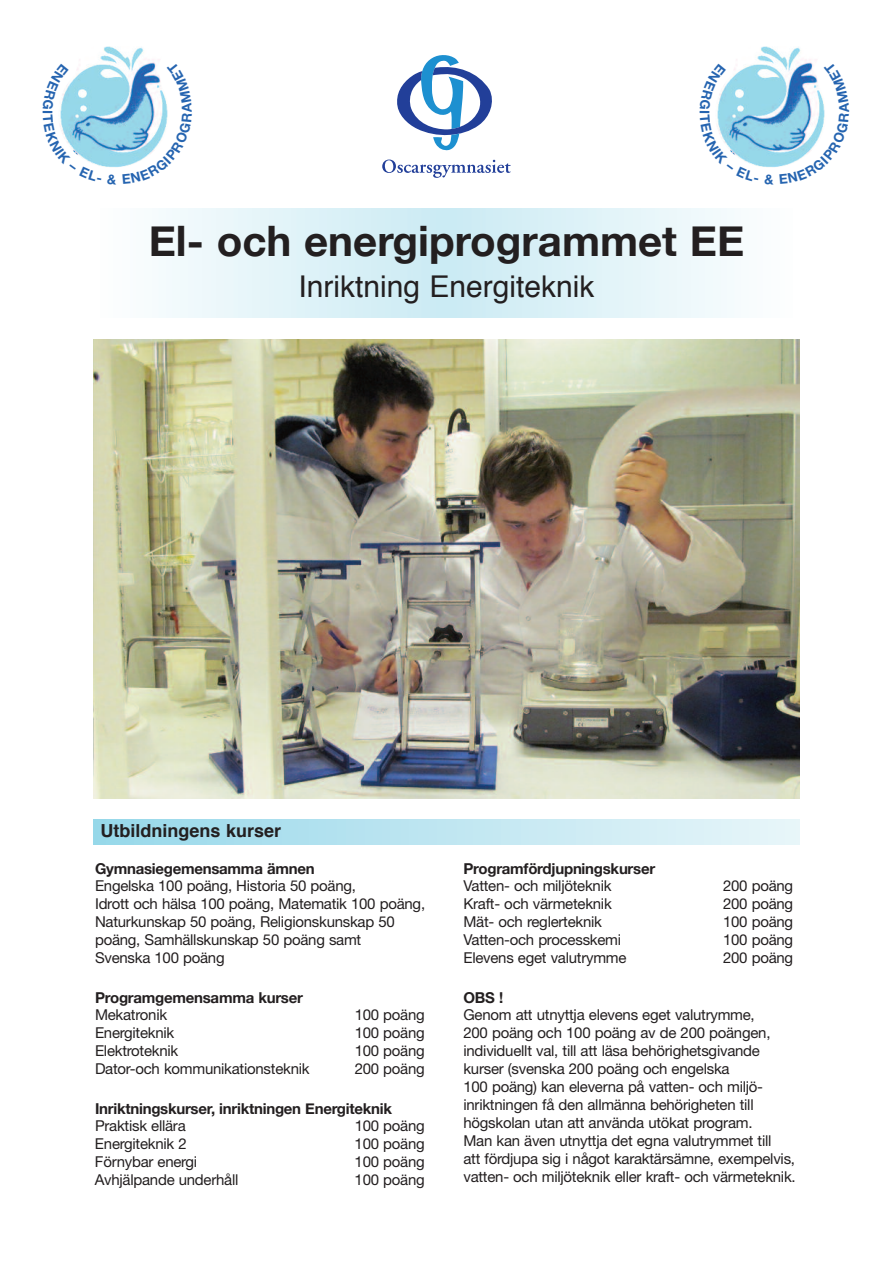
<style>
.page{position:relative;width:893px;height:1263px;background:#fff}
.page>*{position:absolute;margin:0;border:0;box-sizing:border-box;transform-origin:0 0}
.t1{font:700 42px "Helvetica Neue";color:#231f20}
.t2{font:30px "Helvetica";color:#231f20}
.t3{font:700 18px "Helvetica";color:#231f20}
.t4{font:15px/18px "Helvetica Neue";letter-spacing:-.015em;color:#231f20}
.t5{font:700 15px "Helvetica Neue";letter-spacing:-.015em;color:#231f20}
.t6{font:700 13.5px "Helvetica Neue";color:#2564b0}
</style>
<div class="page">
<div style="left:94px;top:819px;width:705px;height:26px;background:linear-gradient(to right,#97d7ea,#e8f5f9)"></div>
<img style="left:94px;top:339px;width:705px;height:460px">
<img style="left:79px;top:47px;width:81px;height:120px">
<svg style="left:397px;top:55px;width:95px;height:96px"></svg>
<svg style="left:382px;top:160px;width:129px;height:18px"></svg>
<img style="left:736px;top:47px;width:81px;height:120px">
<svg style="left:60px;top:64px;width:41px;height:103px"></svg>
<svg style="left:107px;top:62px;width:61px;height:105px"></svg>
<svg style="left:717px;top:64px;width:41px;height:103px"></svg>
<svg style="left:764px;top:62px;width:61px;height:105px"></svg>
<p class="t6" style="left:52px;top:110px;width:5px;rotate:90deg">I</p>
<p class="t6" style="left:710px;top:110px;width:5px;rotate:90deg">I</p>
<h1 class="t1" style="left:149px;top:215px;width:597px">El- och energiprogrammet EE</h1>
<h2 class="t2" style="left:299px;top:274px;width:297px">Inriktning Energiteknik</h2>
<p class="t3" style="left:101px;top:823px;width:182px">Utbildningens kurser</p>
<p class="t5" style="left:95px;top:859px;width:221px">Gymnasiegemensamma ämnen</p>
<p class="t4" style="left:95px;top:878px;width:332px">Engelska 100 poäng, Historia 50 poäng,<br>Idrott och hälsa 100 poäng, Matematik 100 poäng, Naturkunskap 50 poäng, Religionskunskap 50 poäng, Samhällskunskap 50 poäng samt<br>Svenska 100 poäng</p>
<p class="t5" style="left:95px;top:988px;width:209px">Programgemensamma kurser</p>
<p class="t4" style="left:95px;top:1007px;width:74px">Mekatronik</p>
<p class="t4" style="left:355px;top:1007px;width:72px">100 poäng</p>
<p class="t4" style="left:95px;top:1025px;width:81px">Energiteknik</p>
<p class="t4" style="left:355px;top:1025px;width:72px">100 poäng</p>
<p class="t4" style="left:95px;top:1043px;width:85px">Elektroteknik</p>
<p class="t4" style="left:355px;top:1043px;width:72px">100 poäng</p>
<p class="t4" style="left:95px;top:1061px;width:216px">Dator-och kommunikationsteknik</p>
<p class="t4" style="left:355px;top:1061px;width:72px">200 poäng</p>
<p class="t5" style="left:95px;top:1099px;width:299px">Inriktningskurser, inriktningen Energiteknik</p>
<p class="t4" style="left:95px;top:1118px;width:92px">Praktisk ellära</p>
<p class="t4" style="left:355px;top:1118px;width:72px">100 poäng</p>
<p class="t4" style="left:95px;top:1136px;width:93px">Energiteknik 2</p>
<p class="t4" style="left:355px;top:1136px;width:72px">100 poäng</p>
<p class="t4" style="left:95px;top:1154px;width:104px">Förnybar energi</p>
<p class="t4" style="left:355px;top:1154px;width:72px">100 poäng</p>
<p class="t4" style="left:95px;top:1172px;width:145px">Avhjälpande underhåll</p>
<p class="t4" style="left:355px;top:1172px;width:72px">100 poäng</p>
<p class="t5" style="left:463px;top:859px;width:193px">Programfördjupningskurser</p>
<p class="t4" style="left:463px;top:878px;width:150px">Vatten- och miljöteknik</p>
<p class="t4" style="left:723px;top:878px;width:72px">200 poäng</p>
<p class="t4" style="left:463px;top:896px;width:150px">Kraft- och värmeteknik</p>
<p class="t4" style="left:723px;top:896px;width:72px">200 poäng</p>
<p class="t4" style="left:463px;top:914px;width:140px">Mät- och reglerteknik</p>
<p class="t4" style="left:723px;top:914px;width:72px">100 poäng</p>
<p class="t4" style="left:463px;top:932px;width:159px">Vatten-och processkemi</p>
<p class="t4" style="left:723px;top:932px;width:72px">100 poäng</p>
<p class="t4" style="left:463px;top:950px;width:165px">Elevens eget valutrymme</p>
<p class="t4" style="left:723px;top:950px;width:72px">200 poäng</p>
<p class="t5" style="left:463px;top:988px;width:41px">OBS !</p>
<p class="t4" style="left:463px;top:1007px;width:334px">Genom att utnyttja elevens eget valutrymme,<br>200 poäng och 100 poäng av de 200 poängen, individuellt val, till att läsa behörighetsgivande kurser (svenska 200 poäng och engelska<br>100 poäng) kan eleverna på vatten- och miljö&shy;inriktningen få den allmänna behörigheten till högskolan utan att använda utökat program.<br>Man kan även utnyttja det egna valutrymmet till<br>att fördjupa sig i något karaktärsämne, exempelvis, vatten- och miljöteknik eller kraft- och värmeteknik.</p>
</div>
